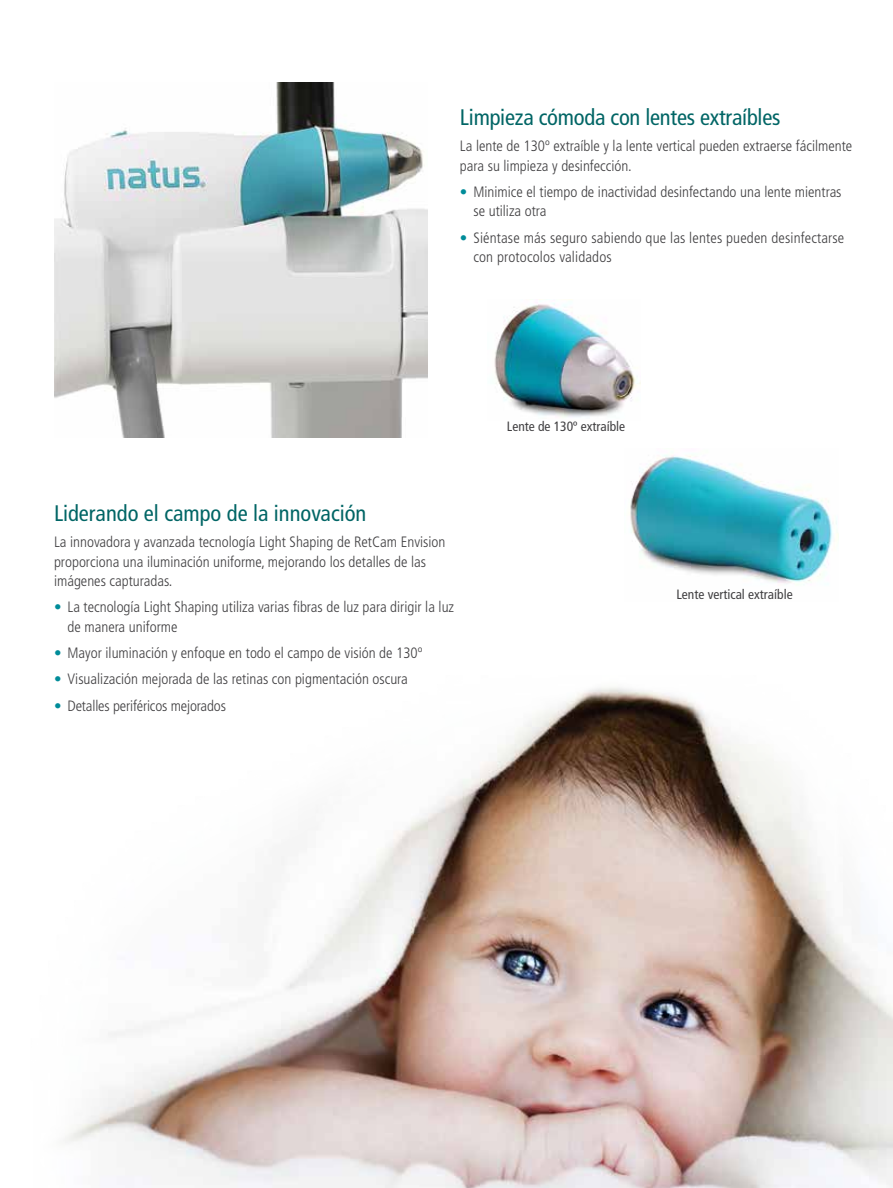
<style>
.page{position:relative;width:893px;height:1188px;background:#fff}
.page>*{position:absolute;margin:0;border:0;box-sizing:border-box;transform-origin:0 0}
.t1{font:condensed 22.5px "Frutiger LT Std";letter-spacing:-.01em;color:#006565}
.t2{font:300 condensed 15px/19.5px "Frutiger LT Std";color:#414042}
.t3{font:condensed 13.5px "Frutiger LT Std";color:#414042}
.s1{font-weight:700;color:#008c99}
</style>
<div class="page">
<img style="left:494px;top:302px;width:147px;height:115px">
<img style="left:630px;top:455px;width:208px;height:129px">
<img style="left:54px;top:82px;width:374px;height:356px">
<img style="left:64px;top:687px;width:829px;height:501px">
<h1 class="t1" style="left:460px;top:104px;width:322px">Limpieza cómoda con lentes extraíbles</h1>
<p class="t2" style="left:460px;top:136px;width:394px">La lente de 130º extraíble y la lente vertical pueden extraerse fácilmente para su limpieza y desinfección.</p>
<p class="t2" style="left:473px;top:182px;width:370px;text-indent:-14px"><span class="s1">•</span> Minimice el tiempo de inactividad desinfectando una lente mientras se utiliza otra</p>
<p class="t2" style="left:473px;top:228px;width:372px;text-indent:-14px"><span class="s1">•</span> Siéntase más seguro sabiendo que las lentes pueden desinfectarse con protocolos validados</p>
<h1 class="t1" style="left:54px;top:500px;width:314px">Liderando el campo de la innovación</h1>
<p class="t2" style="left:54px;top:532px;width:393px">La innovadora y avanzada tecnología Light Shaping de RetCam Envision proporciona una iluminación uniforme, mejorando los detalles de las imágenes capturadas.</p>
<p class="t2" style="left:68px;top:598px;width:388px;text-indent:-14px"><span class="s1">•</span> La tecnología Light Shaping utiliza varias fibras de luz para dirigir la luz de manera uniforme</p>
<p class="t2" style="left:54px;top:643px;width:370px"><span class="s1">•</span> Mayor iluminación y enfoque en todo el campo de visión de 130º</p>
<p class="t2" style="left:54px;top:670px;width:355px"><span class="s1">•</span> Visualización mejorada de las retinas con pigmentación oscura</p>
<p class="t2" style="left:54px;top:696px;width:174px"><span class="s1">•</span> Detalles periféricos mejorados</p>
<p class="t3" style="left:507px;top:419px;width:120px">Lente de 130º extraíble</p>
<p class="t3" style="left:676px;top:586px;width:118px">Lente vertical extraíble</p>
</div>
